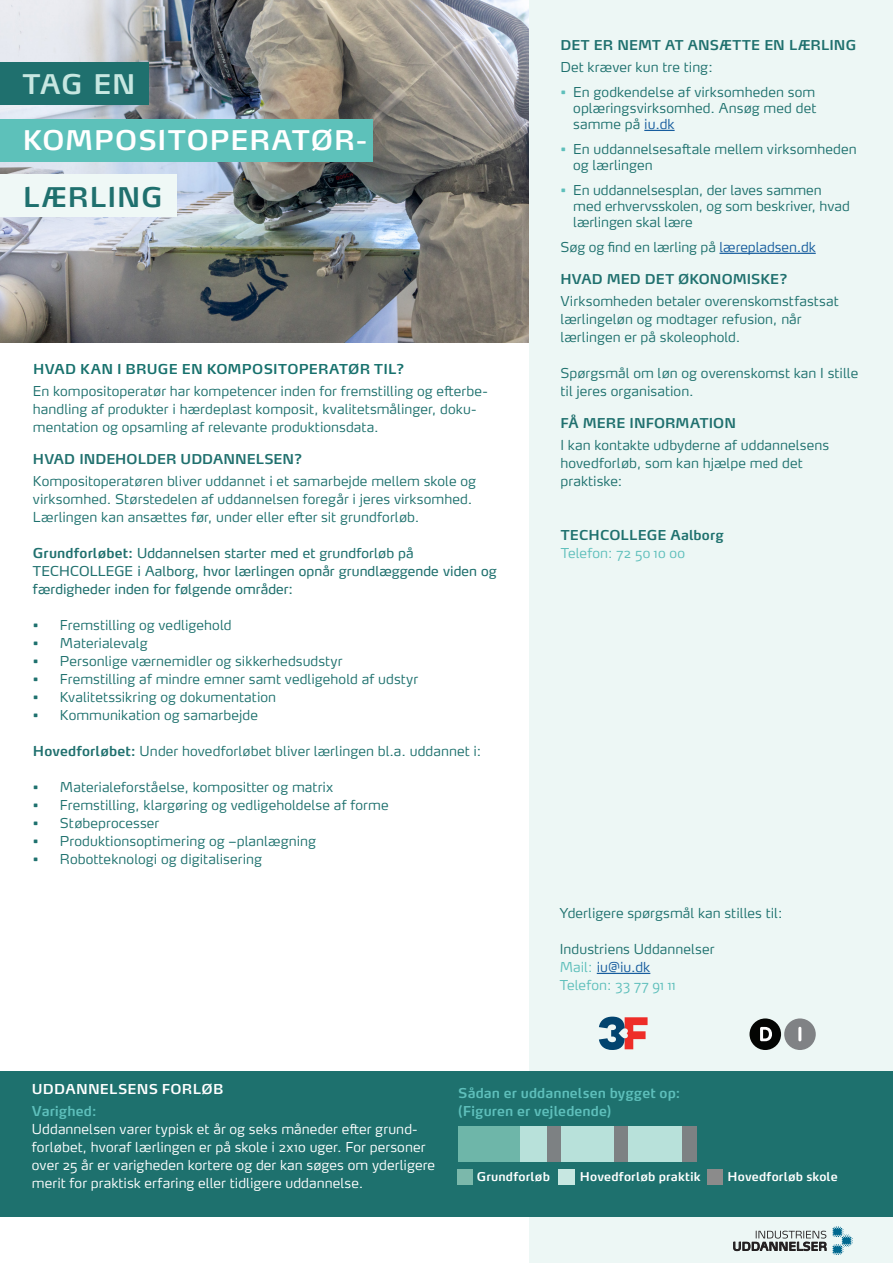
<style>
.page{position:relative;width:893px;height:1263px;background:#fff}
.page>*{position:absolute;margin:0;border:0;box-sizing:border-box;transform-origin:0 0}
.OVERSKRIFT{font:600 27px "Max";letter-spacing:.04em;color:#fff}
.OVERSKRIFT-2{font:600 27px "Max";letter-spacing:.04em;color:#1f706e}
.OVERSKRIFT-3{font:600 27px "Max";color:#c7e7e1}
.BRØDTEKST{font:300 13.5px/18px "Max OT";letter-spacing:.005em;color:#1e716e}
.Under_Mellemrubrik{font:300 13.5px/18px "Max OT";letter-spacing:.005em;color:#fff}
.BRØDTEKST-2{font:13.5px/18px "Max LF";letter-spacing:.005em;color:#1f706e}
.MELLEMRUBRIK{font:600 13.5px "Max";letter-spacing:.005em;color:#1f706e}
.Under_Mellemrubrik-2{font:600 13.5px "Max OT";letter-spacing:.005em;color:#5ebfbb}
.MELLEMRUBRIK-2{font:600 13.5px "Max OT";letter-spacing:.02em;color:#17716d}
.BRØDTEKST-3{font:300 13.5px "Max OT";letter-spacing:.01em;color:#5ebfbb}
.BRØDTEKST-4{font:600 13.5px "Max OT";letter-spacing:.01em;color:#1e716e}
.MELLEMRUBRIK-3{font:600 13.5px "Max OT";letter-spacing:.015em;color:#fff}
.t1{font:600 12px "Max OT";letter-spacing:.015em;color:#fff}
.s1{font-family:"Max OT";font-weight:600}
.s2{font-weight:600;color:#1f706e}
.s3{color:#5ebfbb}
.s4{color:#175d9e}
.s5{font-weight:600;color:#5ebfbb}
</style>
<div class="page">
<div style="left:529px;top:0;width:364px;height:1263px;background:#edf7f5"></div>
<div style="left:0;top:1071px;width:893px;height:146px;background:#1e716e"></div>
<img style="left:0;top:0;width:529px;height:342px">
<hr style="left:644px;top:130px;width:31px;height:1px;background:#175d9e">
<hr style="left:719px;top:253px;width:97px;height:1px;background:#175d9e">
<div style="left:0;top:63px;width:149px;height:42px;background:#1f706e"></div>
<div style="left:0;top:175px;width:176px;height:42px;background:#eff8f6"></div>
<div style="left:0;top:119px;width:373px;height:43px;background:#5dc1ba"></div>
<div style="left:558px;top:1169px;width:17px;height:15px;background:#c7e7e1"></div>
<div style="left:707px;top:1169px;width:16px;height:16px;background:#8b8b8b"></div>
<div style="left:457px;top:1170px;width:16px;height:15px;background:#7bb8ab"></div>
<hr style="left:597px;top:973px;width:53px;height:1px;background:#175d9e">
<div style="left:519px;top:1126px;width:28px;height:35px;background:#b8e1da"></div>
<div style="left:547px;top:1126px;width:14px;height:35px;background:#7d8183"></div>
<div style="left:561px;top:1126px;width:54px;height:35px;background:#b8e1da"></div>
<div style="left:615px;top:1126px;width:14px;height:35px;background:#7d8183"></div>
<div style="left:458px;top:1126px;width:61px;height:35px;background:#6eb6a9"></div>
<div style="left:629px;top:1126px;width:53px;height:35px;background:#b8e1da"></div>
<div style="left:682px;top:1126px;width:14px;height:35px;background:#7d8183"></div>
<svg style="left:733px;top:1226px;width:120px;height:29px"></svg>
<svg style="left:599px;top:1016px;width:49px;height:34px"></svg>
<div style="left:749px;top:1018px;width:32px;height:32px;background:#040503;border-radius:50%"></div>
<div style="left:784px;top:1018px;width:32px;height:32px;background:#808285;border-radius:50%"></div>
<hr style="left:798px;top:1027px;width:3px;height:14px;background:#fff;border-radius:2px">
<svg style="left:760px;top:1027px;width:12px;height:14px"></svg>
<p class="OVERSKRIFT-3" style="left:23px;top:68px;width:114px">TAG EN</p>
<p class="OVERSKRIFT" style="left:23px;top:123px;width:346px">KOMPOSITOPERATØR-</p>
<p class="OVERSKRIFT-2" style="left:23px;top:180px;width:141px">LÆRLING</p>
<p class="MELLEMRUBRIK-2" style="left:33px;top:360px;width:373px">HVAD KAN I BRUGE EN KOMPOSITOPERATØR TIL?</p>
<p class="BRØDTEKST" style="left:33px;top:382px;width:456px">En kompositoperatør har kompetencer inden for fremstilling og efterbe&shy;handling af produkter i hærdeplast komposit, kvalitetsmålinger, doku&shy;mentation og opsamling af relevante produktionsdata.</p>
<p class="MELLEMRUBRIK" style="left:33px;top:450px;width:271px">HVAD INDEHOLDER UDDANNELSEN?</p>
<p class="BRØDTEKST" style="left:33px;top:472px;width:445px">Kompositoperatøren bliver uddannet i et samarbejde mellem skole og virksomhed. Størstedelen af uddannelsen foregår i jeres virksomhed.<br>Lærlingen kan ansættes før, under eller efter sit grundforløb.</p>
<p class="BRØDTEKST-2" style="left:33px;top:544px;width:465px"><span class="s1">Grundforløbet:</span> Uddannelsen starter med et grundforløb på<br>TECHCOLLEGE i Aalborg, hvor lærlingen opnår grundlæggende viden og færdigheder inden for følgende områder:</p>
<p class="BRØDTEKST" style="left:33px;top:616px;width:200px">• Fremstilling og vedligehold</p>
<p class="BRØDTEKST" style="left:33px;top:634px;width:116px">• Materialevalg</p>
<p class="BRØDTEKST" style="left:33px;top:652px;width:311px">• Personlige værnemidler og sikkerhedsudstyr</p>
<p class="BRØDTEKST" style="left:33px;top:670px;width:387px">• Fremstilling af mindre emner samt vedligehold af udstyr</p>
<p class="BRØDTEKST" style="left:33px;top:688px;width:245px">• Kvalitetssikring og dokumentation</p>
<p class="BRØDTEKST" style="left:33px;top:706px;width:227px">• Kommunikation og samarbejde</p>
<p class="BRØDTEKST" style="left:33px;top:742px;width:450px"><span class="s2">Hovedforløbet:</span> Under hovedforløbet bliver lærlingen bl.a. uddannet i:</p>
<p class="BRØDTEKST" style="left:33px;top:778px;width:302px">• Materialeforståelse, kompositter og matrix</p>
<p class="BRØDTEKST" style="left:33px;top:796px;width:357px">• Fremstilling, klargøring og vedligeholdelse af forme</p>
<p class="BRØDTEKST" style="left:33px;top:814px;width:128px">• Støbeprocesser</p>
<p class="BRØDTEKST" style="left:33px;top:832px;width:284px">• Produktionsoptimering og –planlægning</p>
<p class="BRØDTEKST" style="left:33px;top:850px;width:231px">• Robotteknologi og digitalisering</p>
<p class="MELLEMRUBRIK" style="left:560px;top:36px;width:297px">DET ER NEMT AT ANSÆTTE EN LÆRLING</p>
<p class="BRØDTEKST" style="left:560px;top:58px;width:154px">Det kræver kun tre ting:</p>
<p class="BRØDTEKST" style="left:573px;top:84px;width:245px;line-height:16.2px;text-align:justify;text-indent:-13px"><span class="s3">•</span> En godkendelse af virksomheden som oplæringsvirksomhed. Ansøg med det samme på <span class="s4">iu.dk</span></p>
<p class="BRØDTEKST" style="left:573px;top:141px;width:285px;line-height:16.2px;text-indent:-13px"><span class="s3">•</span> En uddannelsesaftale mellem virksomheden og lærlingen</p>
<p class="BRØDTEKST" style="left:573px;top:182px;width:278px;line-height:16.2px;text-indent:-13px"><span class="s3">•</span> En uddannelsesplan, der laves sammen med erhvervsskolen, og som beskriver, hvad lærlingen skal lære</p>
<p class="BRØDTEKST" style="left:560px;top:238px;width:257px">Søg og find en lærling på <span class="s4">lærepladsen.dk</span></p>
<p class="MELLEMRUBRIK" style="left:560px;top:270px;width:229px">HVAD MED DET ØKONOMISKE?</p>
<p class="BRØDTEKST" style="left:560px;top:292px;width:280px">Virksomheden betaler overenskomstfastsat lærlingeløn og modtager refusion, når lærlingen er på skoleophold.</p>
<p class="BRØDTEKST" style="left:560px;top:364px;width:299px">Spørgsmål om løn og overenskomst kan I stille til jeres organisation.</p>
<p class="MELLEMRUBRIK" style="left:560px;top:414px;width:177px">FÅ MERE INFORMATION</p>
<p class="BRØDTEKST" style="left:560px;top:436px;width:270px">I kan kontakte udbyderne af uddannelsens hovedforløb, som kan hjælpe med det praktiske:</p>
<p class="BRØDTEKST-4" style="left:561px;top:527px;width:164px">TECHCOLLEGE Aalborg</p>
<p class="BRØDTEKST-3" style="left:561px;top:545px;width:126px">Telefon: 72 50 10 00</p>
<p class="BRØDTEKST" style="left:560px;top:904px;width:225px">Yderligere spørgsmål kan stilles til:</p>
<p class="BRØDTEKST" style="left:560px;top:940px;width:156px">Industriens Uddannelser<br><span class="s3">Mail:</span> <span class="s4">iu@iu.dk</span></p>
<p class="BRØDTEKST-3" style="left:560px;top:977px;width:118px">Telefon: 33 77 91 11</p>
<p class="MELLEMRUBRIK-3" style="left:32px;top:1080px;width:193px">UDDANNELSENS FORLØB</p>
<p class="Under_Mellemrubrik" style="left:32px;top:1102px;width:405px"><span class="s5">Varighed:<br></span>Uddannelsen varer typisk et år og seks måneder efter grund&shy;forløbet, hvoraf lærlingen er på skole i 2x10 uger. For personer over 25 år er varigheden kortere og der kan søges om yderligere merit for praktisk erfaring eller tidligere uddannelse.</p>
<p class="Under_Mellemrubrik-2" style="left:458px;top:1085px;width:224px">Sådan er uddannelsen bygget op:</p>
<p class="Under_Mellemrubrik-2" style="left:458px;top:1103px;width:155px">(Figuren er vejledende)</p>
<p class="t1" style="left:477px;top:1169px;width:75px">Grundforløb</p>
<p class="t1" style="left:580px;top:1169px;width:122px">Hovedforløb praktik</p>
<p class="t1" style="left:727px;top:1169px;width:112px">Hovedforløb skole</p>
</div>
